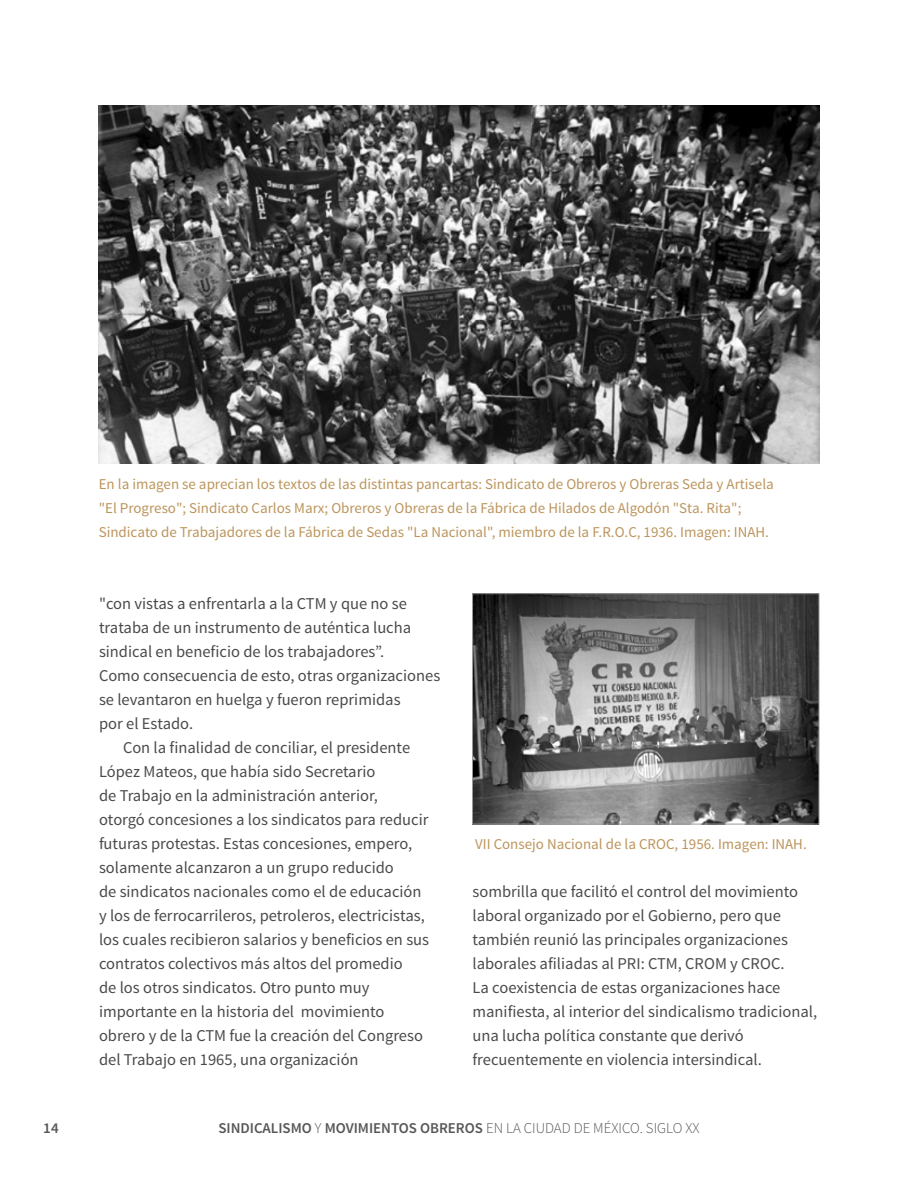
<style>
.page{position:relative;width:918px;height:1188px;background:#fff}
.page>*{position:absolute;margin:0;border:0;box-sizing:border-box;transform-origin:0 0}
.t1{font:16.5px/24px "Source Sans Pro";color:#4a4a49}
.t2{font:15px/24px "Source Sans Pro";color:#bc955c}
.t3{font:600 15px "Source Sans Pro";color:#575756}
.s1{font-weight:300}
</style>
<div class="page">
<img style="left:474px;top:596px;width:343px;height:226px">
<div style="left:472px;top:594px;width:347px;height:230px;border:1px solid #98989a"></div>
<img style="left:99px;top:105px;width:720px;height:358px">
<p class="t2" style="left:99px;top:472px;width:677px">En la imagen se aprecian los textos de las distintas pancartas: Sindicato de Obreros y Obreras Seda y Artisela "El Progreso"; Sindicato Carlos Marx; Obreros y Obreras de la Fábrica de Hilados de Algodón "Sta. Rita";<br>Sindicato de Trabajadores de la Fábrica de Sedas "La Nacional", miembro de la F.R.O.C, 1936. Imagen: INAH.</p>
<p class="t1" style="left:99px;top:592px;width:310px">"con vistas a enfrentarla a la CTM y que no se</p>
<p class="t1" style="left:99px;top:616px;width:314px">trataba de un instrumento de auténtica lucha</p>
<p class="t1" style="left:99px;top:640px;width:287px">sindical en beneficio de los trabajadores”.</p>
<p class="t1" style="left:99px;top:664px;width:343px">Como consecuencia de esto, otras organizaciones</p>
<p class="t1" style="left:99px;top:688px;width:303px">se levantaron en huelga y fueron reprimidas</p>
<p class="t1" style="left:99px;top:712px;width:96px">por el Estado.</p>
<p class="t1" style="left:123px;top:736px;width:289px">Con la finalidad de conciliar, el presidente</p>
<p class="t1" style="left:99px;top:760px;width:278px">López Mateos, que había sido Secretario</p>
<p class="t1" style="left:99px;top:784px;width:280px">de Trabajo en la administración anterior,</p>
<p class="t1" style="left:99px;top:808px;width:331px">otorgó concesiones a los sindicatos para reducir</p>
<p class="t1" style="left:99px;top:832px;width:315px">futuras protestas. Estas concesiones, empero,</p>
<p class="t1" style="left:99px;top:856px;width:296px">solamente alcanzaron a un grupo reducido</p>
<p class="t1" style="left:99px;top:880px;width:324px">de sindicatos nacionales como el de educación</p>
<p class="t1" style="left:99px;top:904px;width:327px">y los de ferrocarrileros, petroleros, electricistas,</p>
<p class="t1" style="left:99px;top:928px;width:332px">los cuales recibieron salarios y beneficios en sus</p>
<p class="t1" style="left:99px;top:952px;width:305px">contratos colectivos más altos del promedio</p>
<p class="t1" style="left:99px;top:976px;width:272px">de los otros sindicatos. Otro punto muy</p>
<p class="t1" style="left:99px;top:1000px;width:287px">importante en la historia del movimiento</p>
<p class="t1" style="left:99px;top:1024px;width:325px">obrero y de la CTM fue la creación del Congreso</p>
<p class="t1" style="left:99px;top:1048px;width:261px">del Trabajo en 1965, una organización</p>
<p class="t2" style="left:475px;top:832px;width:333px">VII Consejo Nacional de la CROC, 1956. Imagen: INAH.</p>
<p class="t1" style="left:472px;top:880px;width:346px">sombrilla que facilitó el control del movimiento laboral organizado por el Gobierno, pero que también reunió las principales organizaciones laborales afiliadas al PRI: CTM, CROM y CROC.<br>La coexistencia de estas organizaciones hace manifiesta, al interior del sindicalismo tradicional, una lucha política constante que derivó frecuentemente en violencia intersindical.</p>
<p class="t3" style="left:43px;top:1118px;width:17px">14</p>
<p class="t3" style="left:218px;top:1118px;width:483px">SINDICALISMO <span class="s1">Y</span> MOVIMIENTOS OBREROS <span class="s1">EN LA CIUDAD DE MÉXICO. SIGLO XX</span></p>
</div>
